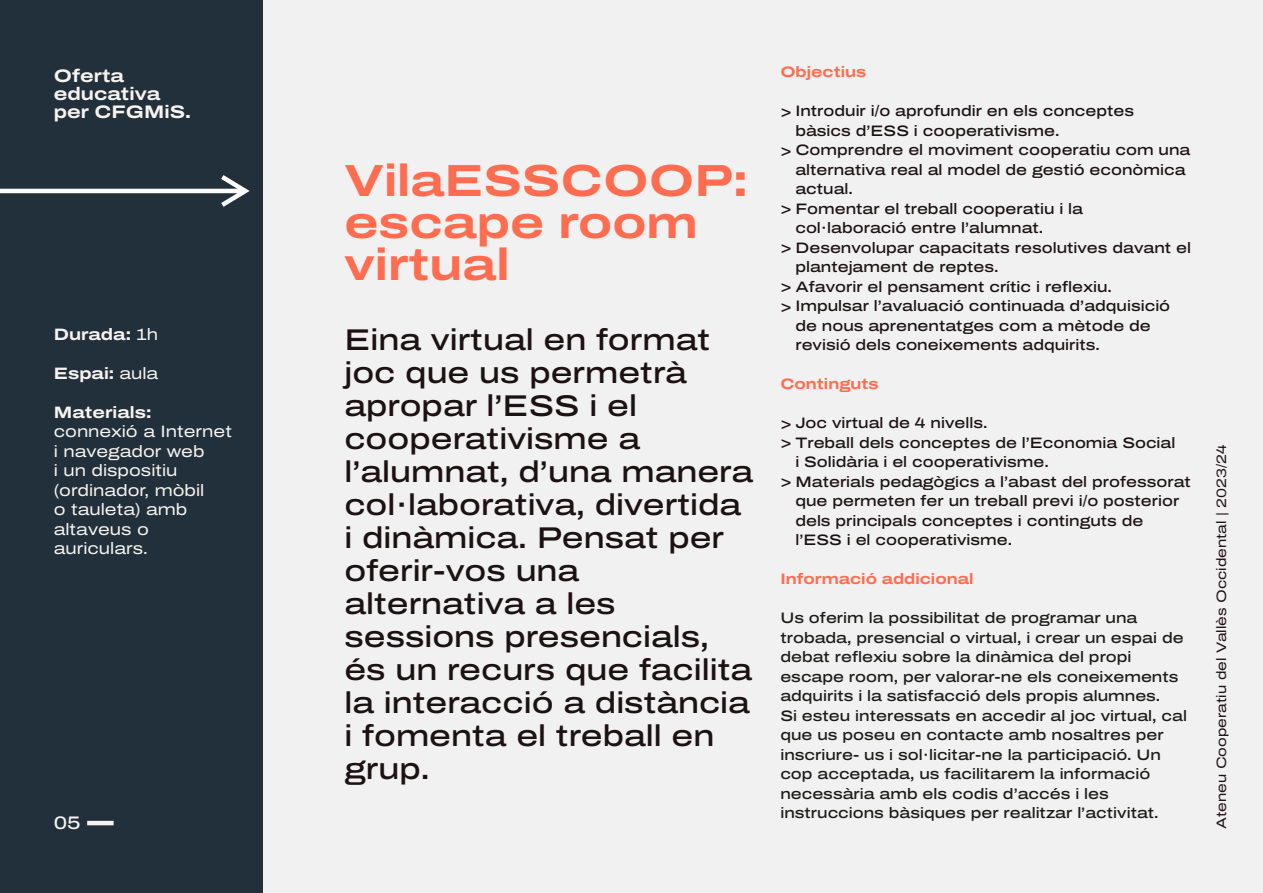
<style>
.page{position:relative;width:1263px;height:893px;background:#fff}
.page>*{position:absolute;margin:0;border:0;box-sizing:border-box;transform-origin:0 0}
.t1{font:700 45px/42px "Archivo Expanded";color:#ff6c50}
.t2{font:500 30px/33px "Archivo Expanded";color:#1c1113}
.t3{font:700 18.15px/18px "Archivo Expanded";color:#f7f4f0}
.t4{font:500 18.15px "Archivo Expanded";color:#f7f4f0}
.t5{font:16.5px/19.5px "Archivo Expanded";color:#f7f4f0}
.t6{font:700 16.5px "Archivo Expanded";color:#f7f4f0}
.t7{font:500 15.15px "Archivo Expanded";color:#1c1113}
.t8{font:500 15.15px/19.5px "Archivo Expanded";color:#1b1b19}
.t9{font:700 15.15px "Archivo Expanded";color:#ff6c50}
.t10{font:13.65px "Archivo Expanded";color:#1c1113}
.s1{font-weight:400}
.s2{font-size:16.65px}
</style>
<div class="page">
<div style="left:197px;top:0;width:1066px;height:893px;background:#f1f1f1"></div>
<div style="left:0;top:0;width:262px;height:893px;background:#22303b"></div>
<hr style="left:0;top:189px;width:245px;height:4px;background:#fff">
<svg style="left:216px;top:175px;width:34px;height:32px"></svg>
<hr style="left:87px;top:821px;width:27px;height:4px;background:#f7f4f0">
<p class="t3" style="left:54px;top:67px;width:139px">Oferta educativa per CFGMiS.</p>
<p class="t6" style="left:54px;top:322px;width:106px">Durada: <span class="s1">1h</span></p>
<p class="t6" style="left:54px;top:361px;width:106px">Espai: <span class="s1">aula</span></p>
<p class="t6" style="left:54px;top:400px;width:99px">Materials:</p>
<p class="t5" style="left:54px;top:422px;width:180px">connexió a Internet i navegador web<br>i un dispositiu (ordinador, mòbil<br>o tauleta) amb altaveus o auriculars.</p>
<p class="t4" style="left:54px;top:809px;width:28px">05</p>
<h1 class="t1" style="left:344px;top:159px;width:405px">VilaESSCOOP: escape room virtual</h1>
<p class="t2" style="left:344px;top:323px;width:410px">Eina virtual en format joc que us permetrà apropar l’ESS i el cooperativisme a l’alumnat, d’una manera col·laborativa, divertida i dinàmica. Pensat per oferir-vos una alternativa a les sessions presencials, és un recurs que facilita la interacció a distància i fomenta el treball en grup.</p>
<p class="t9" style="left:780px;top:61px;width:87px">Objectius</p>
<p class="t7" style="left:780px;top:100px;width:355px"><span class="s2">&gt;</span> Introduir i/o aprofundir en els conceptes</p>
<p class="t7" style="left:795px;top:119px;width:266px">bàsics d’ESS i cooperativisme.</p>
<p class="t7" style="left:780px;top:139px;width:412px"><span class="s2">&gt;</span> Comprendre el moviment cooperatiu com una</p>
<p class="t7" style="left:795px;top:158px;width:392px">alternativa real al model de gestió econòmica</p>
<p class="t7" style="left:795px;top:178px;width:59px">actual.</p>
<p class="t7" style="left:780px;top:197px;width:304px"><span class="s2">&gt;</span> Fomentar el treball cooperatiu i la</p>
<p class="t7" style="left:795px;top:217px;width:249px">col·laboració entre l’alumnat.</p>
<p class="t7" style="left:780px;top:236px;width:412px"><span class="s2">&gt;</span> Desenvolupar capacitats resolutives davant el</p>
<p class="t7" style="left:795px;top:256px;width:205px">plantejament de reptes.</p>
<p class="t7" style="left:780px;top:275px;width:333px"><span class="s2">&gt;</span> Afavorir el pensament crític i reflexiu.</p>
<p class="t7" style="left:780px;top:295px;width:391px"><span class="s2">&gt;</span> Impulsar l’avaluació continuada d’adquisició</p>
<p class="t7" style="left:795px;top:314px;width:357px">de nous aprenentatges com a mètode de</p>
<p class="t7" style="left:795px;top:334px;width:306px">revisió dels coneixements adquirits.</p>
<p class="t9" style="left:780px;top:373px;width:100px">Continguts</p>
<p class="t7" style="left:780px;top:412px;width:209px"><span class="s2">&gt;</span> Joc virtual de 4 nivells.</p>
<p class="t7" style="left:780px;top:431px;width:397px"><span class="s2">&gt;</span> Treball dels conceptes de l’Economia Social</p>
<p class="t7" style="left:795px;top:451px;width:255px">i Solidària i el cooperativisme.</p>
<p class="t7" style="left:780px;top:470px;width:412px"><span class="s2">&gt;</span> Materials pedagògics a l’abast del professorat</p>
<p class="t7" style="left:795px;top:490px;width:385px">que permeten fer un treball previ i/o posterior</p>
<p class="t7" style="left:795px;top:509px;width:350px">dels principals conceptes i continguts de</p>
<p class="t7" style="left:795px;top:529px;width:218px">l’ESS i el cooperativisme.</p>
<p class="t9" style="left:780px;top:568px;width:195px">Informació addicional</p>
<p class="t8" style="left:780px;top:608px;width:408px">Us oferim la possibilitat de programar una trobada, presencial o virtual, i crear un espai de debat reflexiu sobre la dinàmica del propi escape room, per valorar-ne els coneixements adquirits i la satisfacció dels propis alumnes.<br>Si esteu interessats en accedir al joc virtual, cal que us poseu en contacte amb nosaltres per inscriure- us i sol·licitar-ne la participació. Un cop acceptada, us facilitarem la informació necessària amb els codis d’accés i les instruccions bàsiques per realitzar l’activitat.</p>
<p class="t10" style="left:1211px;top:829px;width:386px;rotate:-90deg">Ateneu Cooperatiu del Vallès Occidental | 2023/24</p>
</div>
